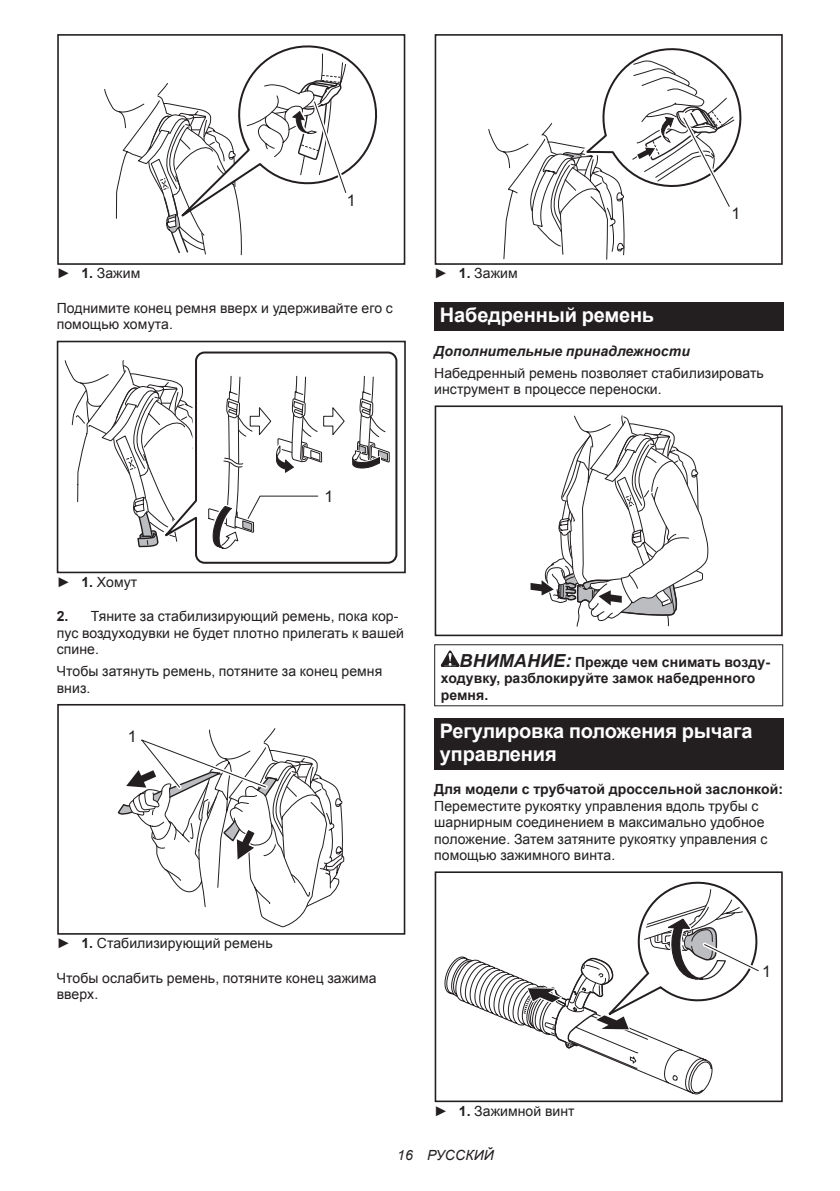
<style>
.page{position:relative;width:840px;height:1191px;background:#fff}
.page>*{position:absolute;margin:0;border:0;box-sizing:border-box;transform-origin:0 0}
.t1{font:700 20px/23.4px "Arial";letter-spacing:-.01em;color:#fff}
.t2{font:16px "Arial";color:#231f20}
.t3{font:14px/16.4px "Arial";letter-spacing:.005em;color:#231f20}
.t4{font:700 14px/16.4px "Arial";letter-spacing:.005em;color:#231f20}
.t5{font:italic 700 14px "Arial";letter-spacing:.005em;color:#231f20}
.t6{font:italic 14px "Arial";letter-spacing:.005em;color:#231f20}
.s1{font-weight:700}
.s2{font-style:italic;font-size:18px}
</style>
<div class="page">
<svg style="left:104px;top:45px;width:274px;height:210px"></svg>
<div style="left:57px;top:245px;width:52px;height:19px;background:#fff"></div>
<div style="left:57px;top:34px;width:348px;height:231px;border:2px solid #231f20"></div>
<svg style="left:195px;top:351px;width:203px;height:213px"></svg>
<div style="left:57px;top:341px;width:348px;height:232px;border:2px solid #231f20"></div>
<svg style="left:64px;top:360px;width:326px;height:198px"></svg>
<svg style="left:117px;top:728px;width:227px;height:199px"></svg>
<div style="left:57px;top:704px;width:348px;height:230px;border:2px solid #231f20"></div>
<svg style="left:488px;top:48px;width:254px;height:212px"></svg>
<div style="left:434px;top:34px;width:348px;height:231px;border:2px solid #231f20"></div>
<div style="left:434px;top:302px;width:348px;height:29px;background:#231f20"></div>
<svg style="left:530px;top:415px;width:178px;height:212px"></svg>
<div style="left:434px;top:405px;width:348px;height:231px;border:2px solid #231f20"></div>
<svg style="left:440px;top:650px;width:19px;height:17px"></svg>
<div style="left:434px;top:644px;width:348px;height:62px;border:1px solid #231f20"></div>
<div style="left:434px;top:717px;width:348px;height:52px;background:#231f20"></div>
<svg style="left:444px;top:881px;width:315px;height:214px"></svg>
<div style="left:434px;top:1082px;width:52px;height:19px;background:#fff"></div>
<div style="left:434px;top:871px;width:348px;height:231px;border:2px solid #231f20"></div>
<p class="t2" style="left:346px;top:190px;width:10px">1</p>
<p class="t3" style="left:57px;top:265px;width:85px">► <span class="s1">1.</span> Зажим</p>
<p class="t3" style="left:57px;top:300px;width:337px">Поднимите конец ремня вверх и удерживайте его с помощью хомута.</p>
<p class="t2" style="left:731px;top:203px;width:10px">1</p>
<p class="t3" style="left:434px;top:265px;width:85px">► <span class="s1">1.</span> Зажим</p>
<h1 class="t1" style="left:439px;top:304px;width:216px">Набедренный ремень</h1>
<p class="t5" style="left:434px;top:341px;width:257px">Дополнительные принадлежности</p>
<p class="t3" style="left:434px;top:365px;width:331px">Набедренный ремень позволяет стабилизировать инструмент в процессе переноски.</p>
<p class="t2" style="left:324px;top:485px;width:10px">1</p>
<p class="t3" style="left:57px;top:574px;width:82px">► <span class="s1">1.</span> Хомут</p>
<p class="t3" style="left:57px;top:608px;width:349px"><span class="s1">2.</span> Тяните за стабилизирующий ремень, пока кор&shy;пус воздуходувки не будет плотно прилегать к вашей спине.</p>
<p class="t3" style="left:57px;top:663px;width:327px">Чтобы затянуть ремень, потяните за конец ремня вниз.</p>
<p class="t2" style="left:128px;top:725px;width:10px">1</p>
<p class="t3" style="left:57px;top:935px;width:217px">► <span class="s1">1.</span> Стабилизирующий ремень</p>
<p class="t3" style="left:57px;top:969px;width:321px">Чтобы ослабить ремень, потяните конец зажима вверх.</p>
<p class="t4" style="left:440px;top:654px;width:330px;text-indent:19px"><span class="s2">ВНИМАНИЕ:</span> Прежде чем снимать возду&shy;ходувку, разблокируйте замок набедренного ремня.</p>
<h1 class="t1" style="left:439px;top:719px;width:314px">Регулировка положения рычага управления</h1>
<p class="t4" style="left:434px;top:781px;width:350px">Для модели с трубчатой дроссельной заслонкой:</p>
<p class="t3" style="left:434px;top:798px;width:334px">Переместите рукоятку управления вдоль трубы с шарнирным соединением в максимально удобное положение. Затем затяните рукоятку управления с помощью зажимного винта.</p>
<p class="t2" style="left:761px;top:961px;width:10px">1</p>
<p class="t3" style="left:434px;top:1102px;width:142px">► <span class="s1">1.</span> Зажимной винт</p>
<p class="t6" style="left:397px;top:1146px;width:98px">16 РУССКИЙ</p>
</div>
